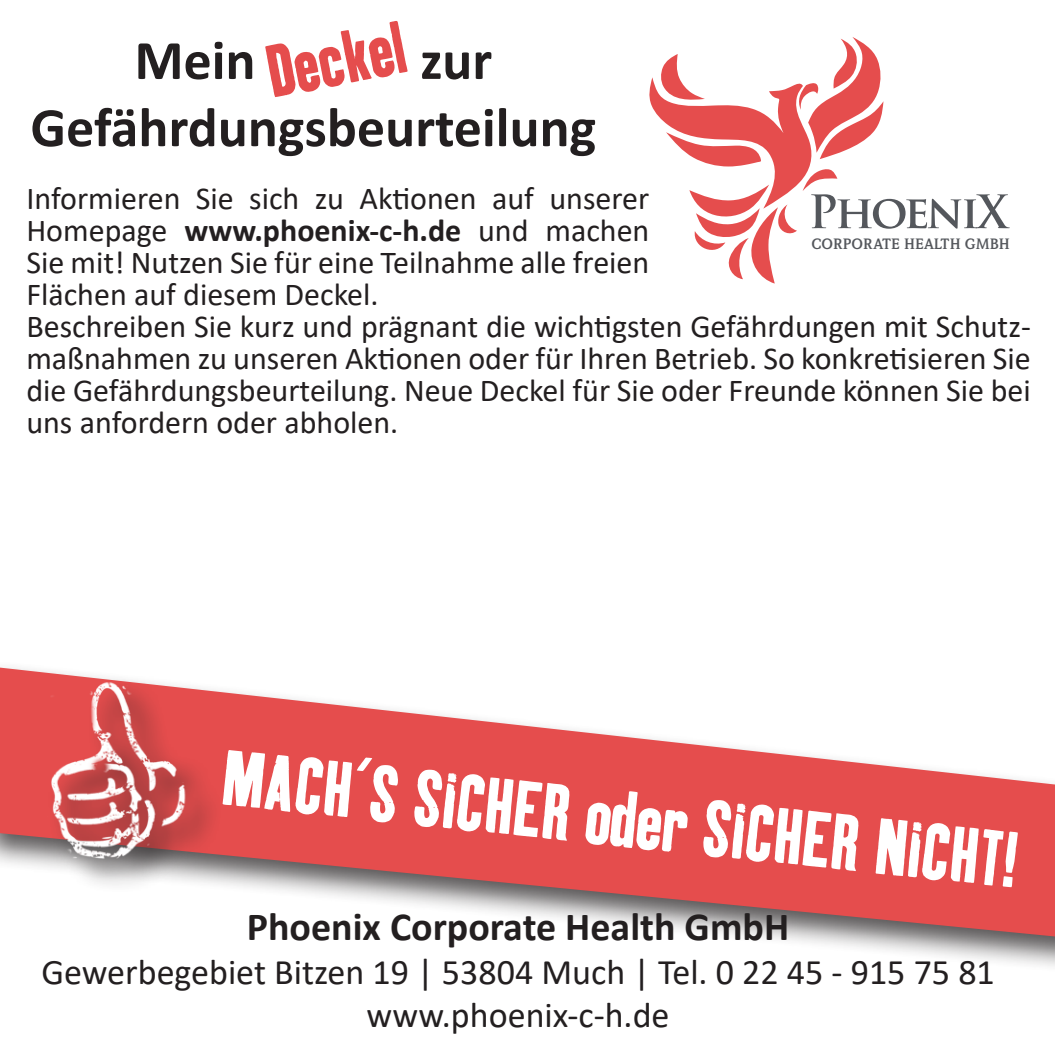
<style>
.page{position:relative;width:1055px;height:1055px;background:#fff}
.page>*{position:absolute;margin:0;border:0;box-sizing:border-box;transform-origin:0 0}
.t1{font:76px "Kipp No 1";color:#fff}
.t2{font:72px "Kipp No 1";color:#e54d4d}
.t3{font:700 56px/67.2px "Calibri";color:#231f20}
.t4{font:700 40px "Calibri";color:#231f20}
.t5{font:36px/43.2px "Calibri";color:#231f20;text-align:center}
.t6{font:32px/32px "Calibri";color:#231f20}
.t7{font:700 15.2px "Weidemann IT Cby BT";color:#54575c}
.s1{font-weight:700}
</style>
<div class="page">
<svg style="left:649px;top:37px;width:360px;height:246px"></svg>
<div style="left:0;top:660px;width:1054px;height:316px;background:#231f20;opacity:.75"></div>
<svg style="left:0;top:667px;width:1054px;height:269px;fill:#e54d4d"></svg>
<div style="left:46px;top:678px;width:176px;height:216px;background:#231f20;opacity:.75"></div>
<img style="left:26px;top:665px;width:168px;height:194px">
<h2 class="t2" style="left:259px;top:29px;width:141px;rotate:-11deg">Deckel</h2>
<h3 class="t3" style="left:134px;top:26px;width:122px">Mein</h3>
<h3 class="t3" style="left:30px;top:26px;width:567px;text-indent:390px">zur<br>Gefährdungsbeurteilung</h3>
<p class="t6" style="left:26px;top:181px;width:1006px">Informieren Sie sich zu Aktionen auf unserer<br>Homepage <span class="s1">www.phoenix-c-h.de</span> und machen<br>Sie mit! Nutzen Sie für eine Teilnahme alle freien<br>Flächen auf diesem Deckel.<br>Beschreiben Sie kurz und prägnant die wichtigsten Gefährdungen mit Schutz&shy;maßnahmen zu unseren Aktionen oder für Ihren Betrieb. So konkretisieren Sie die Gefährdungsbeurteilung. Neue Deckel für Sie oder Freunde können Sie bei uns anfordern oder abholen.</p>
<p class="t7" style="left:811px;top:234px;width:200px">CORPORATE HEALTH GMBH</p>
<h1 class="t1" style="left:228px;top:731px;width:800px;rotate:6deg">MACH´S SICHER oder SICHER NICHT!</h1>
<p class="t4" style="left:247px;top:898px;width:544px">Phoenix Corporate Health GmbH</p>
<p class="t5" style="left:41px;top:949px;width:955px">Gewerbegebiet Bitzen 19 | 53804 Much | Tel. 0 22 45 - 915 75 81 www.phoenix-c-h.de</p>
</div>
